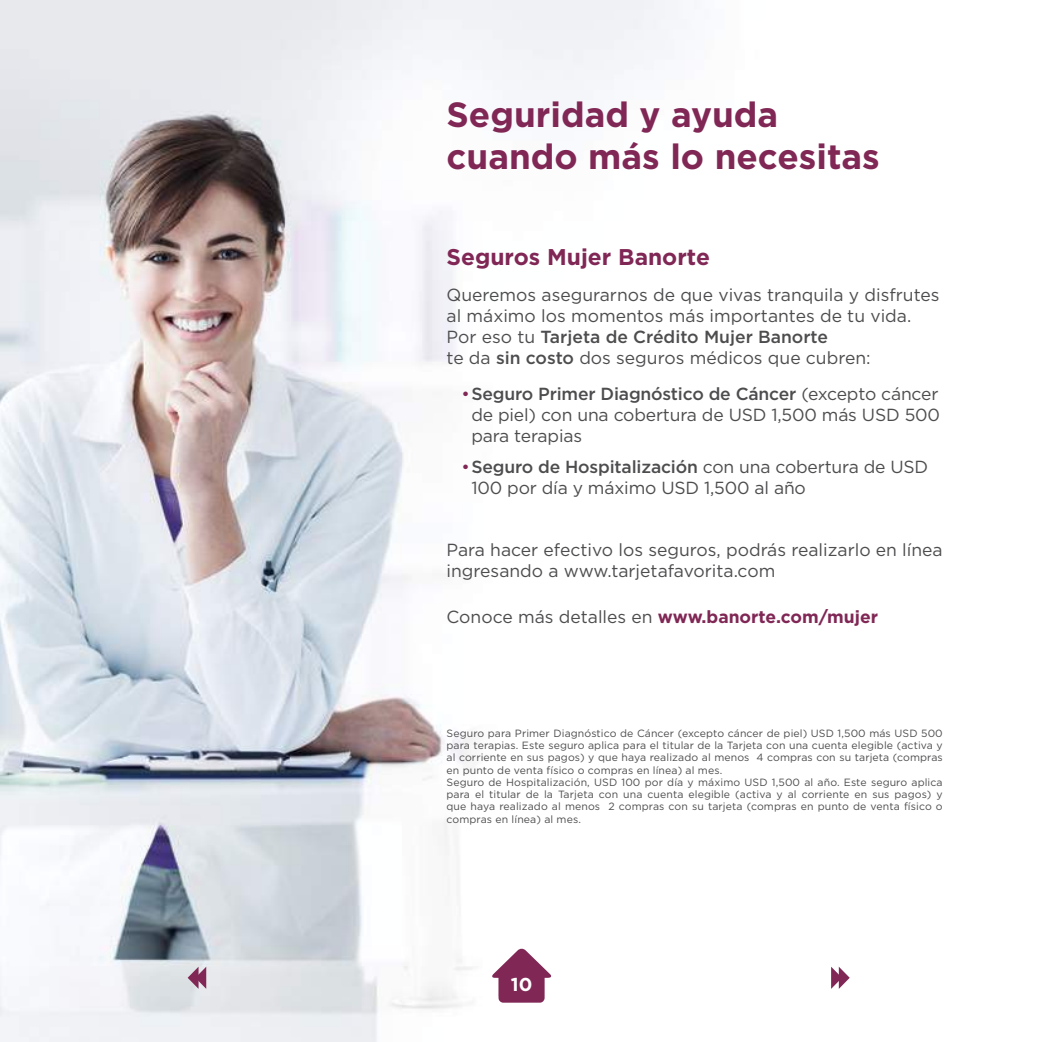
<style>
.page{position:relative;width:1042px;height:1042px;background:#fff}
.page>*{position:absolute;margin:0;border:0;box-sizing:border-box;transform-origin:0 0}
.t1{font:700 35px/42px "Gotham";color:#802755}
.t2{font:700 22.75px "Gotham";color:#802755}
.t3{font:700 18.72px "Gotham";color:#fff}
.t4{font:17.5px/21px "Gotham";color:#4d4d4f}
.t5{font:700 17.5px "Gotham";color:#802755}
.t6{font:10.5px/12.2px "Gotham";letter-spacing:.01em;color:#4d4d4f}
.s1{font-weight:500}
.s2{color:#802755}
.s3{font-weight:400;color:#4d4d4f}
</style>
<div class="page">
<img style="left:0;top:0;width:678px;height:1042px">
<svg style="left:188px;top:966px;width:18px;height:23px"></svg>
<svg style="left:831px;top:966px;width:19px;height:23px"></svg>
<svg style="left:492px;top:948px;width:59px;height:54px"></svg>
<h1 class="t1" style="left:446px;top:94px;width:435px">Seguridad y ayuda cuando más lo necesitas</h1>
<h2 class="t2" style="left:446px;top:242px;width:265px">Seguros Mujer Banorte</h2>
<h3 class="t4" style="left:446px;top:284px;width:494px">Queremos asegurarnos de que vivas tranquila y disfrutes al máximo los momentos más importantes de tu vida.<br>Por eso tu <span class="s1">Tarjeta de Crédito Mujer Banorte<br></span>te da <span class="s1">sin costo</span> dos seguros médicos que cubren:</h3>
<h3 class="t4" style="left:471px;top:383px;width:470px;text-align:justify;text-indent:-10px"><span class="s2">•</span><span class="s1">Seguro Primer Diagnóstico de Cáncer</span> (excepto cáncer de piel) con una cobertura de USD 1,500 más USD 500 para terapias</h3>
<h3 class="t4" style="left:471px;top:456px;width:458px;text-indent:-10px"><span class="s2">•</span><span class="s1">Seguro de Hospitalización</span> con una cobertura de USD<br>100 por día y máximo USD 1,500 al año</h3>
<h3 class="t4" style="left:446px;top:539px;width:498px">Para hacer efectivo los seguros, podrás realizarlo en línea ingresando a www.tarjetafavorita.com</h3>
<h3 class="t5" style="left:446px;top:605px;width:433px"><span class="s3">Conoce más detalles en</span> www.banorte.com/mujer</h3>
<p class="t6" style="left:446px;top:727px;width:498px">Seguro para Primer Diagnóstico de Cáncer (excepto cáncer de piel) USD 1,500 más USD 500 para terapias. Este seguro aplica para el titular de la Tarjeta con una cuenta elegible (activa y al corriente en sus pagos) y que haya realizado al menos 4 compras con su tarjeta (compras en punto de venta físico o compras en línea) al mes.<br>Seguro de Hospitalización, USD 100 por día y máximo USD 1,500 al año. Este seguro aplica para el titular de la Tarjeta con una cuenta elegible (activa y al corriente en sus pagos) y que haya realizado al menos 2 compras con su tarjeta (compras en punto de venta físico o compras en línea) al mes.</p>
<h3 class="t3" style="left:511px;top:971px;width:23px">10</h3>
</div>
